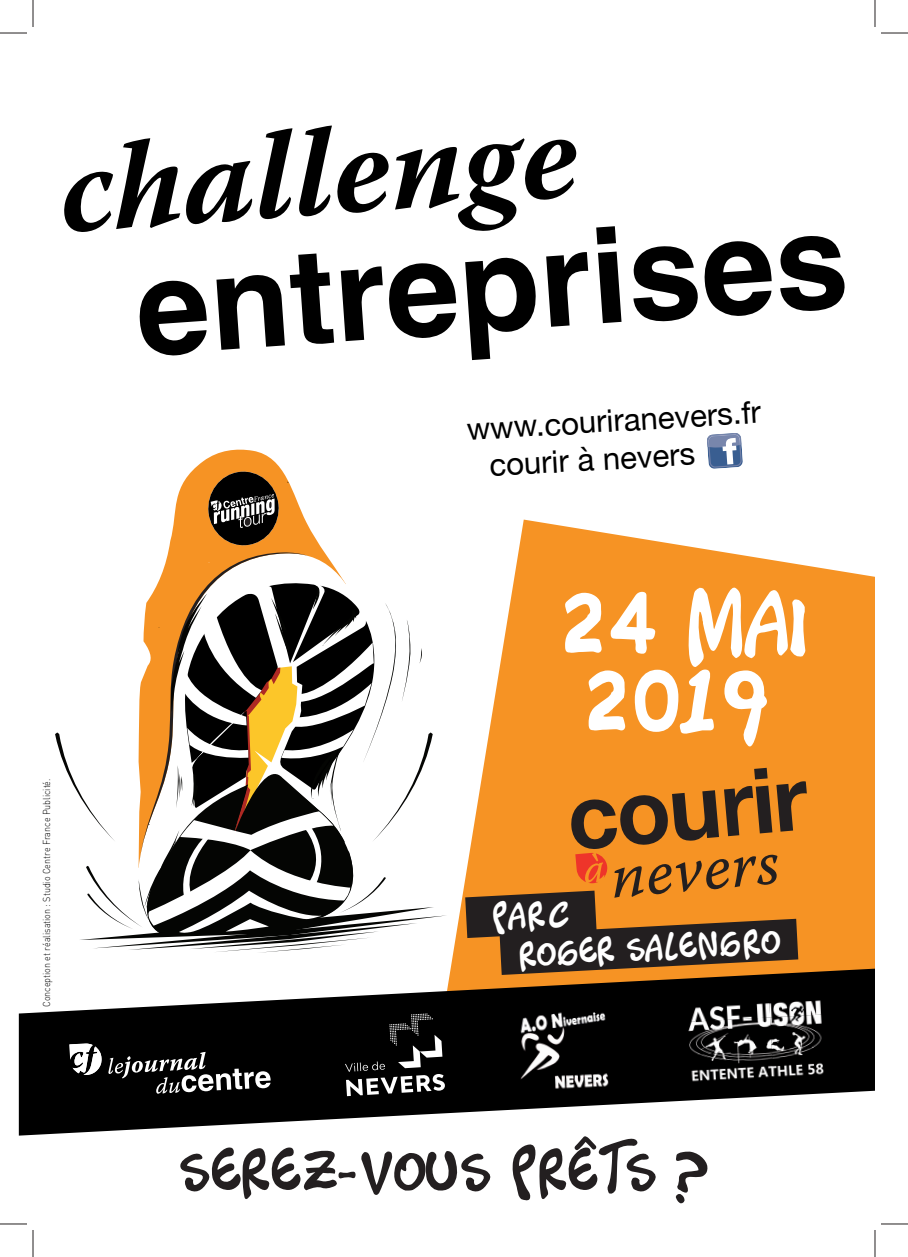
<style>
.page{position:relative;width:908px;height:1257px;background:#fff}
.page>*{position:absolute;margin:0;border:0;box-sizing:border-box;transform-origin:0 0}
.t1{font:700 132.3px "Helvetica";color:#000}
.t2{font:italic 700 125.5px "Warnock Pro";color:#000}
.t3{font:79.8px/77.7px "Timotheos";letter-spacing:.02em;color:#fff}
.t4{font:53.9px "Timotheos";letter-spacing:.02em;color:#231f20}
.t5{font:32.2px "Timotheos";color:#fff}
.t6{font:31.2px/37.9px "Helvetica Neue";color:#000}
.t7{font:300 10px "DIN";color:#000;scale:.9 1}
</style>
<div class="page">
<svg style="left:450px;top:519px;width:425px;height:449px;fill:#f69324"></svg>
<svg style="left:19px;top:968px;width:856px;height:167px;fill:#000"></svg>
<svg style="left:465px;top:768px;width:342px;height:207px"></svg>
<svg style="left:168px;top:449px;width:156px;height:103px;fill:#f69324"></svg>
<svg style="left:158px;top:552px;width:151px;height:30px"></svg>
<svg style="left:206px;top:469px;width:75px;height:78px"></svg>
<svg style="left:55px;top:585px;width:391px;height:368px"></svg>
<svg style="left:707px;top:433px;width:36px;height:36px"></svg>
<svg style="left:69px;top:1043px;width:33px;height:32px"></svg>
<svg style="left:108px;top:1051px;width:163px;height:42px"></svg>
<svg style="left:345px;top:1013px;width:100px;height:83px"></svg>
<img style="left:512px;top:996px;width:103px;height:104px">
<img style="left:663px;top:984px;width:105px;height:39px">
<img style="left:768px;top:980px;width:72px;height:37px">
<img style="left:664px;top:1017px;width:106px;height:39px">
<img style="left:770px;top:1013px;width:72px;height:37px">
<img style="left:666px;top:1050px;width:108px;height:39px">
<img style="left:772px;top:1046px;width:72px;height:37px">
<svg style="left:0;top:33px;width:27px;height:1px"></svg>
<svg style="left:881px;top:33px;width:27px;height:1px"></svg>
<svg style="left:0;top:1223px;width:27px;height:1px"></svg>
<svg style="left:881px;top:1223px;width:27px;height:1px"></svg>
<svg style="left:33px;top:0;width:1px;height:27px"></svg>
<svg style="left:33px;top:1230px;width:1px;height:27px"></svg>
<svg style="left:875px;top:0;width:1px;height:27px"></svg>
<svg style="left:875px;top:1230px;width:1px;height:27px"></svg>
<h2 class="t2" style="left:54px;top:115px;width:520px;rotate:-4deg">challenge</h2>
<h1 class="t1" style="left:129px;top:202px;width:715px;rotate:-4deg">entreprises</h1>
<h3 class="t6" style="left:487px;top:410px;width:276px;text-indent:-21px;rotate:-3deg">www.couriranevers.fr courir à nevers</h3>
<p class="t7" style="left:41px;top:1007px;width:256px;rotate:-90deg">Conception et réalisation : Studio Centre France Publicité.</p>
<h3 class="t3" style="left:559px;top:578px;width:248px">24 MAI<br>2019</h3>
<h3 class="t5" style="left:490px;top:891px;width:80px;rotate:-3deg">PARC</h3>
<h3 class="t5" style="left:517px;top:928px;width:263px;rotate:-3deg">ROGER SALENGRO</h3>
<h3 class="t4" style="left:177px;top:1126px;width:540px">SEREZ-VOUS PRÊTS ?</h3>
</div>
